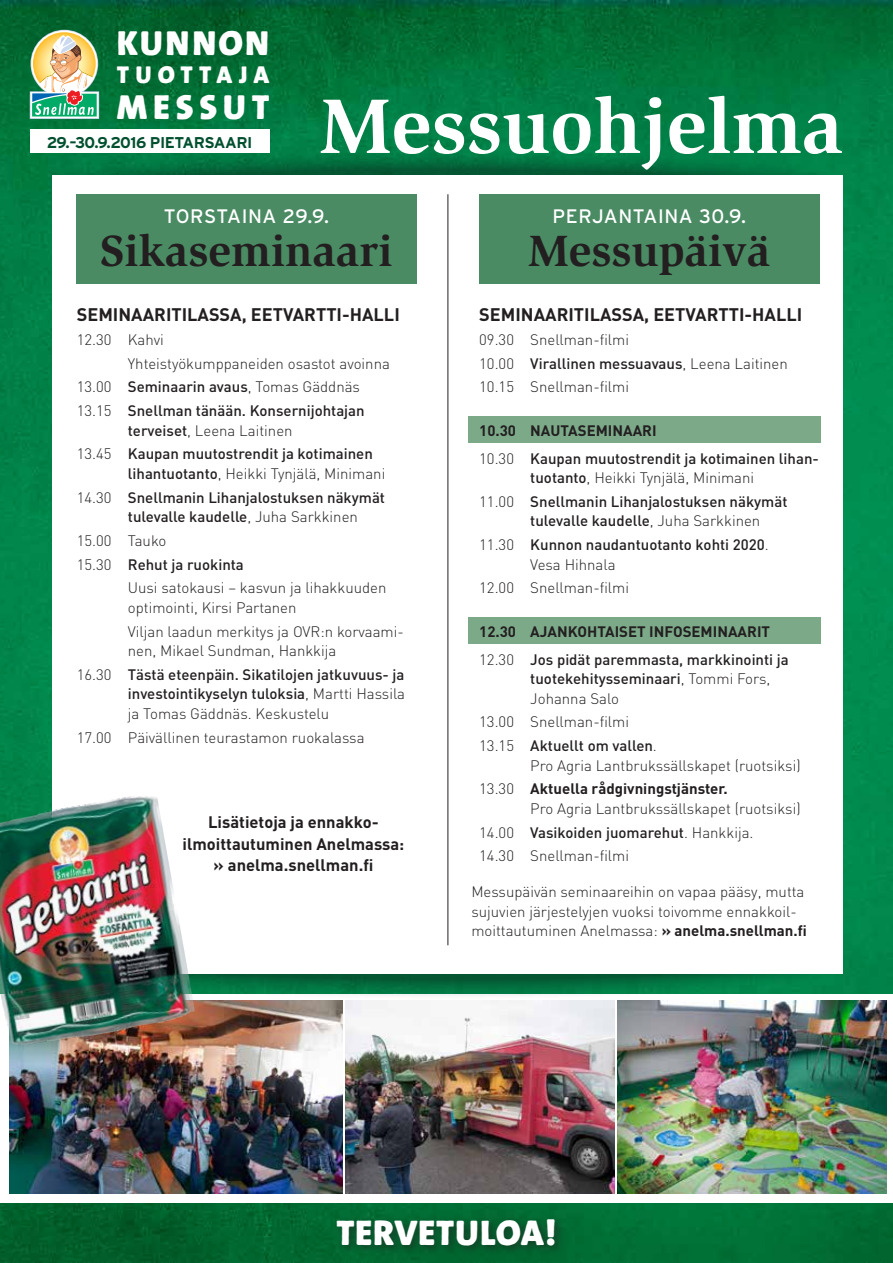
<style>
.page{position:relative;width:893px;height:1263px;background:#fff}
.page>*{position:absolute;margin:0;border:0;box-sizing:border-box;transform-origin:0 0}
.t1{font:700 79.5px "Slimbach";color:#fff}
.t2{font:700 45px "Slimbach";color:#231f20}
.t3{font:36px "The Sans B9 Black Mod";letter-spacing:.02em;color:#fff}
.t4{font:35.1px "The Sans B9 Black Mod";letter-spacing:.12em;color:#fff}
.t5{font:24.6px "The Sans B9 Black Mod";letter-spacing:.255em;color:#fff}
.t6{font:19.5px "Interstate";letter-spacing:.03em;color:#fff}
.t7{font:700 18px "DIN";color:#231f20}
.t8{font:700 16.5px/21.5px "DIN";color:#231f20;text-align:center}
.t9{font:700 15.6px "Interstate";letter-spacing:-.03em;color:#00502f}
.t10{font:300 15px/23.7px "DIN";color:#231f20}
.t11{font:500 15px/23.7px "DIN";color:#231f20}
.s1{font-weight:500}
.s2{font-weight:300}
.s3{font-weight:700}
</style>
<div class="page">
<img style="left:0;top:0;width:893px;height:1263px">
<svg style="left:0;top:994px;width:893px;height:209px"></svg>
<svg style="left:50px;top:148px;width:788px;height:55px;background:#0d7648"></svg>
<svg style="left:55px;top:945px;width:788px;height:55px;background:#26825a"></svg>
<div style="left:52px;top:176px;width:791px;height:798px;background:#fff"></div>
<div style="left:468px;top:416px;width:353px;height:27px;background:#7caa89"></div>
<div style="left:468px;top:617px;width:353px;height:27px;background:#7caa89"></div>
<hr style="left:448px;top:194px;width:1px;height:751px;background:#231f20">
<div style="left:76px;top:194px;width:341px;height:90px;background:#4b8b64"></div>
<div style="left:479px;top:194px;width:340px;height:90px;background:#4b8b64"></div>
<img style="left:10px;top:1001px;width:332px;height:192px">
<img style="left:346px;top:1001px;width:268px;height:192px">
<img style="left:618px;top:1001px;width:268px;height:192px">
<img style="left:0;top:792px;width:196px;height:258px">
<img style="left:30px;top:30px;width:69px;height:89px">
<div style="left:30px;top:129px;width:239px;height:24px;background:#fff"></div>
<div style="left:332px;top:1214px;width:233px;height:42px;background:#231f20;opacity:.6"></div>
<h3 class="t4" style="left:117px;top:25px;width:154px">KUNNON</h3>
<h3 class="t5" style="left:117px;top:62px;width:154px">TUOTTAJA</h3>
<h3 class="t4" style="left:117px;top:88px;width:154px">MESSUT</h3>
<p class="t9" style="left:47px;top:133px;width:207px">29.–30.9.2016 PIETARSAARI</p>
<h1 class="t1" style="left:319px;top:79px;width:525px">Messuohjelma</h1>
<h3 class="t6" style="left:164px;top:205px;width:167px">TORSTAINA 29.9.</h3>
<h2 class="t2" style="left:100px;top:224px;width:294px">Sikaseminaari</h2>
<p class="t7" style="left:77px;top:303px;width:324px">SEMINAARITILASSA, EETVARTTI-HALLI</p>
<p class="t10" style="left:77px;top:327px;width:89px">12.30 Kahvi</p>
<p class="t10" style="left:128px;top:351px;width:264px">Yhteistyökumppaneiden osastot avoinna</p>
<p class="t10" style="left:77px;top:375px;width:285px">13.00 <span class="s1">Seminaarin avaus</span>, Tomas Gäddnäs</p>
<p class="t11" style="left:77px;top:398px;width:289px"><span class="s2">13.15</span> Snellman tänään. Konsernijohtajan</p>
<p class="t11" style="left:77px;top:418px;width:298px;text-indent:51px">terveiset<span class="s2">, Leena Laitinen<br>13.45</span> Kaupan muutostrendit ja kotimainen</p>
<p class="t11" style="left:77px;top:461px;width:310px;text-align:right">lihantuotanto<span class="s2">, Heikki Tynjälä, Minimani<br>14.30</span> Snellmanin Lihanjalostuksen näkymät</p>
<p class="t11" style="left:77px;top:504px;width:283px;text-indent:51px">tulevalle kaudelle<span class="s2">, Juha Sarkkinen<br>15.00 Tauko<br>15.30</span> Rehut ja ruokinta</p>
<p class="t10" style="left:128px;top:578px;width:260px;line-height:19.5px">Uusi satokausi – kasvun ja lihakkuuden optimointi, Kirsi Partanen</p>
<p class="t10" style="left:128px;top:621px;width:277px;line-height:19.5px">Viljan laadun merkitys ja OVR:n korvaami&shy;nen, Mikael Sundman, Hankkija</p>
<p class="t11" style="left:128px;top:664px;width:279px;line-height:19.5px;text-align:justify;text-indent:-51px"><span class="s2">16.30</span> Tästä eteenpäin. Sikatilojen jatkuvuus- ja investointikyselyn tuloksia<span class="s2">, Martti Hassila ja Tomas Gäddnäs. Keskustelu</span></p>
<p class="t10" style="left:77px;top:725px;width:289px">17.00 Päivällinen teurastamon ruokalassa</p>
<p class="t8" style="left:183px;top:811px;width:223px">Lisätietoja ja ennakko&shy;ilmoittautuminen Anelmassa: » anelma.snellman.fi</p>
<h3 class="t6" style="left:553px;top:205px;width:195px">PERJANTAINA 30.9.</h3>
<h2 class="t2" style="left:528px;top:224px;width:244px">Messupäivä</h2>
<p class="t7" style="left:479px;top:303px;width:324px">SEMINAARITILASSA, EETVARTTI-HALLI</p>
<p class="t10" style="left:479px;top:327px;width:310px">09.30 Snellman-filmi<br>10.00 <span class="s1">Virallinen messuavaus</span>, Leena Laitinen<br>10.15 Snellman-filmi</p>
<p class="t11" style="left:479px;top:416px;width:341px;line-height:28px"><span class="s3">10.30 NAUTASEMINAARI<br></span><span class="s2">10.30</span> Kaupan muutostrendit ja kotimainen lihan-</p>
<p class="t11" style="left:479px;top:465px;width:310px;text-indent:51px">tuotanto<span class="s2">, Heikki Tynjälä, Minimani<br>11.00</span> Snellmanin Lihanjalostuksen näkymät</p>
<p class="t11" style="left:479px;top:508px;width:291px;text-indent:51px">tulevalle kaudelle<span class="s2">, Juha Sarkkinen<br>11.30</span> Kunnon naudantuotanto kohti 2020<span class="s2">.</span></p>
<p class="t10" style="left:479px;top:552px;width:151px;text-indent:51px">Vesa Hihnala<br>12.00 Snellman-filmi</p>
<p class="t11" style="left:479px;top:617px;width:311px;line-height:28px"><span class="s3">12.30 AJANKOHTAISET INFOSEMINAARIT<br></span><span class="s2">12.30</span> Jos pidät paremmasta, markkinointi ja</p>
<p class="t10" style="left:530px;top:669px;width:242px;line-height:19.5px"><span class="s1">tuotekehitysseminaari</span>, Tommi Fors,<br>Johanna Salo</p>
<p class="t10" style="left:479px;top:710px;width:179px">13.00 Snellman-filmi<br>13.15 <span class="s1">Aktuellt om vallen</span>.</p>
<p class="t10" style="left:479px;top:753px;width:323px;text-indent:51px">Pro Agria Lantbrukssällskapet (ruotsiksi)<br>13.30 <span class="s3">Aktuella rådgivningstjänster.</span></p>
<p class="t10" style="left:479px;top:796px;width:323px;text-indent:51px">Pro Agria Lantbrukssällskapet (ruotsiksi)<br>14.00 <span class="s1">Vasikoiden juomarehut</span>. Hankkija.<br>14.30 Snellman-filmi</p>
<p class="t10" style="left:471px;top:882px;width:337px;line-height:19.5px">Messupäivän seminaareihin on vapaa pääsy, mutta sujuvien järjestelyjen vuoksi toivomme ennakkoil&shy;moittautuminen Anelmassa: <span class="s3">» anelma.snellman.fi</span></p>
<h3 class="t3" style="left:337px;top:1214px;width:221px">TERVETULOA!</h3>
</div>
